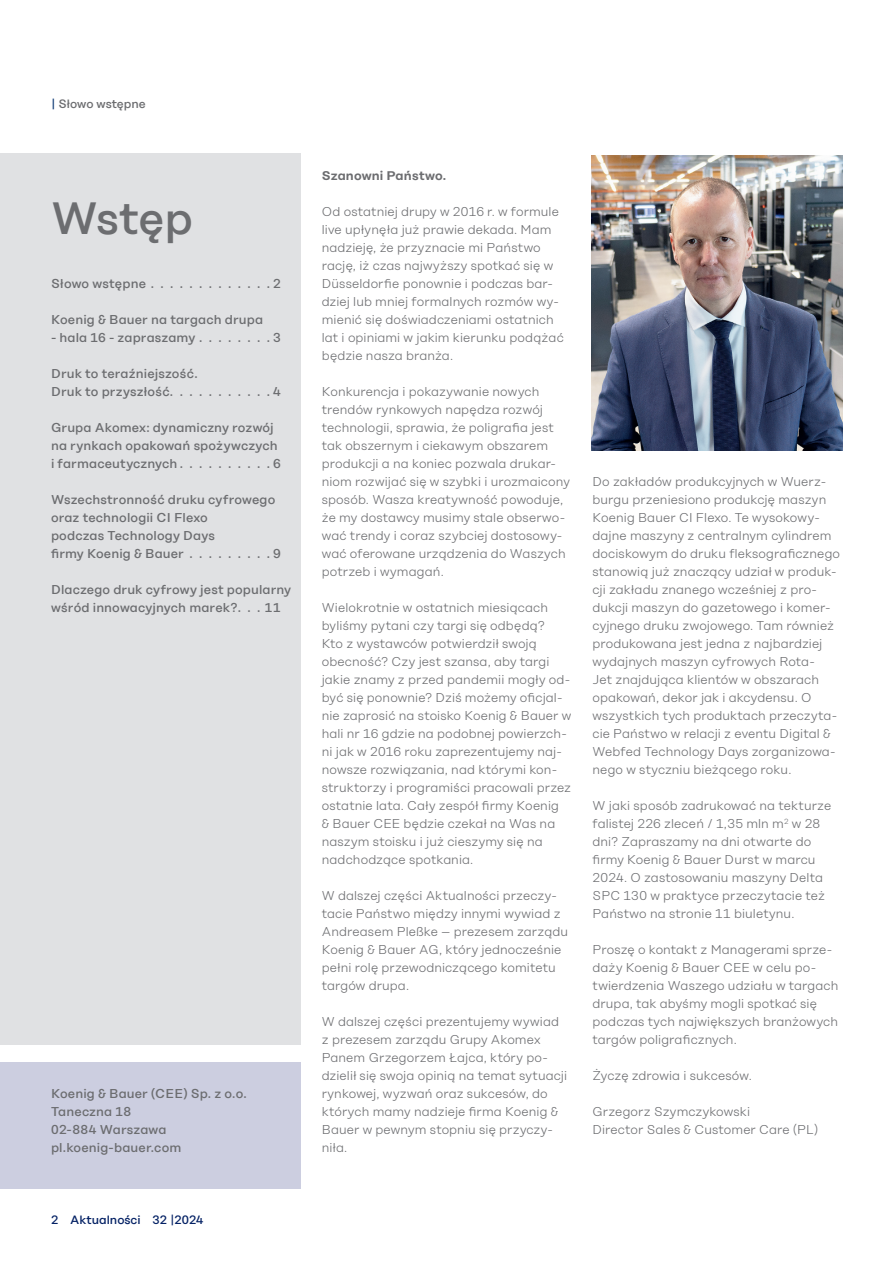
<style>
.page{position:relative;width:893px;height:1263px;background:#fff}
.page>*{position:absolute;margin:0;border:0;box-sizing:border-box;transform-origin:0 0}
.t1{font:500 45px "Koenig&Bauer Type Headline";letter-spacing:-.005em;color:#6c6d70}
.t2{font:300 12.75px/18px "Koenig&Bauer Type Headline";letter-spacing:.01em;color:#6c6d70}
.t3{font:500 12.75px/18px "Koenig&Bauer Type Headline";letter-spacing:.01em;color:#6c6d70}
.t4{font:600 12.75px "Koenig&Bauer Type Headline";letter-spacing:.01em;color:#6c6d70}
.t5{font:500 12px "Koenig&Bauer Type Headline";color:#052265}
.t6{font:500 12px "Koenig&Bauer Type Headline";color:#6c6d70}
.s1{color:#0a3672}
</style>
<div class="page">
<div style="left:0;top:153px;width:300px;height:891px;background:#e0e1e3"></div>
<div style="left:0;top:1062px;width:300px;height:126px;background:#cccee0"></div>
<img style="left:592px;top:156px;width:251px;height:294px">
<p class="t6" style="left:51px;top:97px;width:96px"><span class="s1">|</span> Słowo wstępne</p>
<p class="t1" style="left:51px;top:192px;width:143px">Wstęp</p>
<p class="t3" style="left:51px;top:275px;width:97px">Słowo wstępne</p>
<p class="t3" style="left:273px;top:275px;width:9px">2</p>
<p class="t3" style="left:51px;top:311px;width:214px">Koenig &amp; Bauer na targach drupa</p>
<p class="t3" style="left:51px;top:329px;width:146px">- hala 16 - zapraszamy</p>
<p class="t3" style="left:273px;top:329px;width:9px">3</p>
<p class="t3" style="left:51px;top:365px;width:148px">Druk to teraźniejszość.</p>
<p class="t3" style="left:51px;top:383px;width:124px">Druk to przyszłość.</p>
<p class="t3" style="left:273px;top:383px;width:9px">4</p>
<p class="t3" style="left:51px;top:419px;width:231px">Grupa Akomex: dynamiczny rozwój na rynkach opakowań spożywczych i farmaceutycznych . . . . . . . . . 6</p>
<p class="t3" style="left:51px;top:491px;width:226px">Wszechstronność druku cyfrowego oraz technologii CI Flexo</p>
<p class="t3" style="left:51px;top:527px;width:165px">podczas Technology Days firmy Koenig &amp; Bauer</p>
<p class="t3" style="left:273px;top:545px;width:9px">9</p>
<p class="t3" style="left:51px;top:581px;width:242px">Dlaczego druk cyfrowy jest popularny wśród innowacyjnych marek? . . . 11</p>
<p class="t3" style="left:51px;top:1085px;width:197px">Koenig &amp; Bauer (CEE) Sp. z o.o.</p>
<p class="t3" style="left:51px;top:1103px;width:82px">Taneczna 18</p>
<p class="t3" style="left:51px;top:1121px;width:117px">02-884 Warszawa</p>
<p class="t3" style="left:51px;top:1139px;width:132px">pl.koenig-bauer.com</p>
<p class="t5" style="left:51px;top:1213px;width:154px">2 Aktualności 32 |2024</p>
<p class="t4" style="left:322px;top:168px;width:126px">Szanowni Państwo.</p>
<p class="t2" style="left:322px;top:203px;width:243px">Od ostatniej drupy w 2016 r. w formule live upłynęła już prawie dekada. Mam nadzieję, że przyznacie mi Państwo rację, iż czas najwyższy spotkać się w Düsseldorfie ponownie i podczas bar&shy;dziej lub mniej formalnych rozmów wy&shy;mienić się doświadczeniami ostatnich lat i opiniami w jakim kierunku podążać będzie nasza branża.</p>
<p class="t2" style="left:322px;top:383px;width:250px">Konkurencja i pokazywanie nowych trendów rynkowych napędza rozwój technologii, sprawia, że poligrafia jest tak obszernym i ciekawym obszarem produkcji a na koniec pozwala drukar&shy;niom rozwijać się w szybki i urozmaicony sposób. Wasza kreatywność powoduje, że my dostawcy musimy stale obserwo&shy;wać trendy i coraz szybciej dostosowy&shy;wać oferowane urządzenia do Waszych potrzeb i wymagań.</p>
<p class="t2" style="left:322px;top:599px;width:251px">Wielokrotnie w ostatnich miesiącach byliśmy pytani czy targi się odbędą?<br>Kto z wystawców potwierdził swoją obecność? Czy jest szansa, aby targi jakie znamy z przed pandemii mogły od&shy;być się ponownie? Dziś możemy oficjal&shy;nie zaprosić na stoisko Koenig &amp; Bauer w hali nr 16 gdzie na podobnej powierzch&shy;ni jak w 2016 roku zaprezentujemy naj&shy;nowsze rozwiązania, nad którymi kon&shy;struktorzy i programiści pracowali przez ostatnie lata. Cały zespół firmy Koenig<br>&amp; Bauer CEE będzie czekał na Was na naszym stoisku i już cieszymy się na nadchodzące spotkania.</p>
<p class="t2" style="left:322px;top:887px;width:248px">W dalszej części Aktualności przeczy&shy;tacie Państwo między innymi wywiad z Andreasem Pleßke – prezesem zarządu Koenig &amp; Bauer AG, który jednocześnie pełni rolę przewodniczącego komitetu targów drupa.</p>
<p class="t2" style="left:322px;top:1013px;width:247px">W dalszej części prezentujemy wywiad z prezesem zarządu Grupy Akomex<br>Panem Grzegorzem Łajca, który po&shy;dzielił się swoja opinią na temat sytuacji rynkowej, wyzwań oraz sukcesów, do których mamy nadzieje firma Koenig &amp;<br>Bauer w pewnym stopniu się przyczy&shy;niła.</p>
<p class="t2" style="left:592px;top:473px;width:249px">Do zakładów produkcyjnych w Wuerz&shy;burgu przeniesiono produkcję maszyn Koenig Bauer CI Flexo. Te wysokowy&shy;dajne maszyny z centralnym cylindrem dociskowym do druku fleksograficznego stanowią już znaczący udział w produk&shy;cji zakładu znanego wcześniej z pro&shy;dukcji maszyn do gazetowego i komer&shy;cyjnego druku zwojowego. Tam również produkowana jest jedna z najbardziej wydajnych maszyn cyfrowych Rota-<br>Jet znajdująca klientów w obszarach opakowań, dekor jak i akcydensu. O wszystkich tych produktach przeczyta&shy;cie Państwo w relacji z eventu Digital &amp; Webfed Technology Days zorganizowa&shy;nego w styczniu bieżącego roku.</p>
<p class="t2" style="left:592px;top:797px;width:240px">W jaki sposób zadrukować na tekturze falistej 226 zleceń / 1,35 mln m<sup>2</sup> w 28 dni? Zapraszamy na dni otwarte do firmy Koenig &amp; Bauer Durst w marcu 2024. O zastosowaniu maszyny Delta SPC 130 w praktyce przeczytacie też Państwo na stronie 11 biuletynu.</p>
<p class="t2" style="left:592px;top:941px;width:247px">Proszę o kontakt z Managerami sprze&shy;daży Koenig &amp; Bauer CEE w celu po&shy;twierdzenia Waszego udziału w targach drupa, tak abyśmy mogli spotkać się podczas tych największych branżowych targów poligraficznych.</p>
<p class="t2" style="left:592px;top:1067px;width:161px">Życzę zdrowia i sukcesów.</p>
<p class="t2" style="left:592px;top:1103px;width:227px">Grzegorz Szymczykowski<br>Director Sales &amp; Customer Care (PL)</p>
</div>
